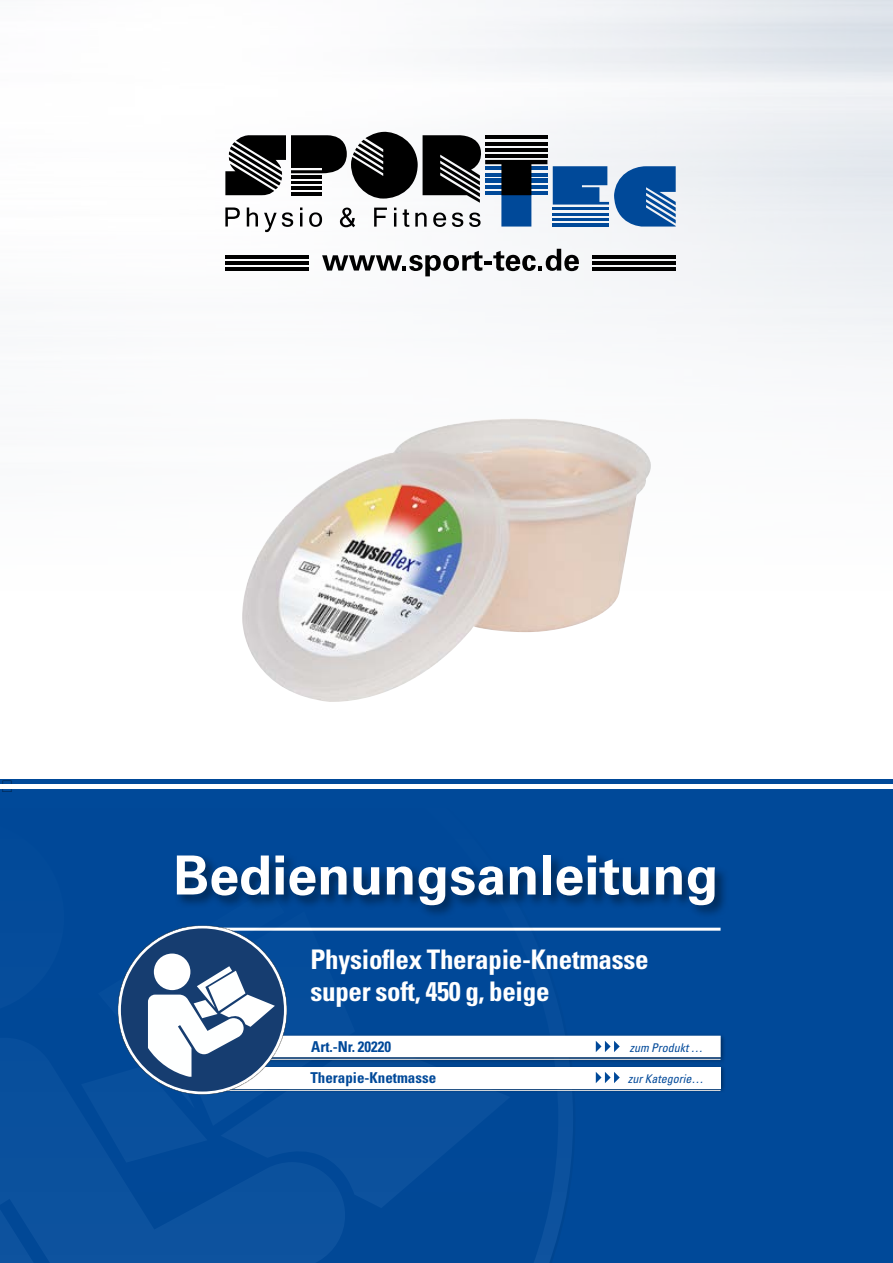
<style>
.page{position:relative;width:893px;height:1263px;background:#fff}
.page>*{position:absolute;margin:0;border:0;box-sizing:border-box;transform-origin:0 0}
.t1{font:700 54px "Univers LT Std";color:#fff}
.t2{font:700 condensed 27px/32.4px "Univers LT Std";letter-spacing:-.01em;color:#fff}
.t3{font:18px "Times New Roman";color:#000}
.t4{font:700 condensed 15px "Univers LT Std";color:#004999}
.t5{font:italic condensed 12px "Univers LT Std";color:#004999}
</style>
<div class="page">
<img style="left:225px;top:0;width:667px;height:357px">
<svg style="left:553px;top:166px;width:123px;height:61px"></svg>
<svg style="left:225px;top:132px;width:322px;height:100px"></svg>
<svg style="left:322px;top:249px;width:257px;height:27px"></svg>
<hr style="left:592px;top:255px;width:84px;height:4px;background:#000">
<hr style="left:592px;top:261px;width:84px;height:4px;background:#000">
<hr style="left:592px;top:267px;width:84px;height:3px;background:#000">
<hr style="left:225px;top:255px;width:84px;height:4px;background:#000">
<hr style="left:225px;top:261px;width:84px;height:4px;background:#000">
<hr style="left:225px;top:267px;width:84px;height:3px;background:#000">
<div style="left:0;top:779px;width:893px;height:484px;background:#004999"></div>
<hr style="left:0;top:785px;width:893px;height:4px;background:#fff">
<hr style="left:195px;top:928px;width:525px;height:3px;background:#fff">
<svg style="left:0;top:784px;width:558px;height:479px"></svg>
<svg style="left:0;top:821px;width:64px;height:193px"></svg>
<svg style="left:0;top:1038px;width:345px;height:225px;fill:#0b519d"></svg>
<svg style="left:221px;top:1093px;width:289px;height:115px;fill:#0a509d"></svg>
<div style="left:257px;top:1057px;width:469px;height:8px;background:#004490"></div>
<div style="left:223px;top:1034px;width:503px;height:28px;background:#000;opacity:.4"></div>
<div style="left:226px;top:1036px;width:494px;height:21px;background:#fff"></div>
<svg style="left:596px;top:1041px;width:24px;height:11px"></svg>
<div style="left:223px;top:1065px;width:503px;height:28px;background:#000;opacity:.4"></div>
<div style="left:225px;top:1067px;width:495px;height:21px;background:#fff"></div>
<div style="left:174px;top:852px;width:555px;height:66px;background:#000;opacity:.46"></div>
<svg style="left:596px;top:1072px;width:24px;height:11px"></svg>
<svg style="left:81px;top:888px;width:274px;height:274px"></svg>
<img style="left:242px;top:418px;width:409px;height:284px">
<p class="t3" style="left:0;top:773px;width:16px">▶</p>
<h1 class="t1" style="left:173px;top:844px;width:547px">Bedienungsanleitung</h1>
<p class="t2" style="left:310px;top:943px;width:340px">Physioflex Therapie-Knetmasse super soft, 450 g, beige</p>
<p class="t4" style="left:311px;top:1037px;width:82px">Art.-Nr. 20220</p>
<p class="t5" style="left:630px;top:1040px;width:75px">zum Produkt …</p>
<p class="t4" style="left:310px;top:1068px;width:127px">Therapie-Knetmasse</p>
<p class="t5" style="left:628px;top:1071px;width:77px">zur Kategorie…</p>
</div>
